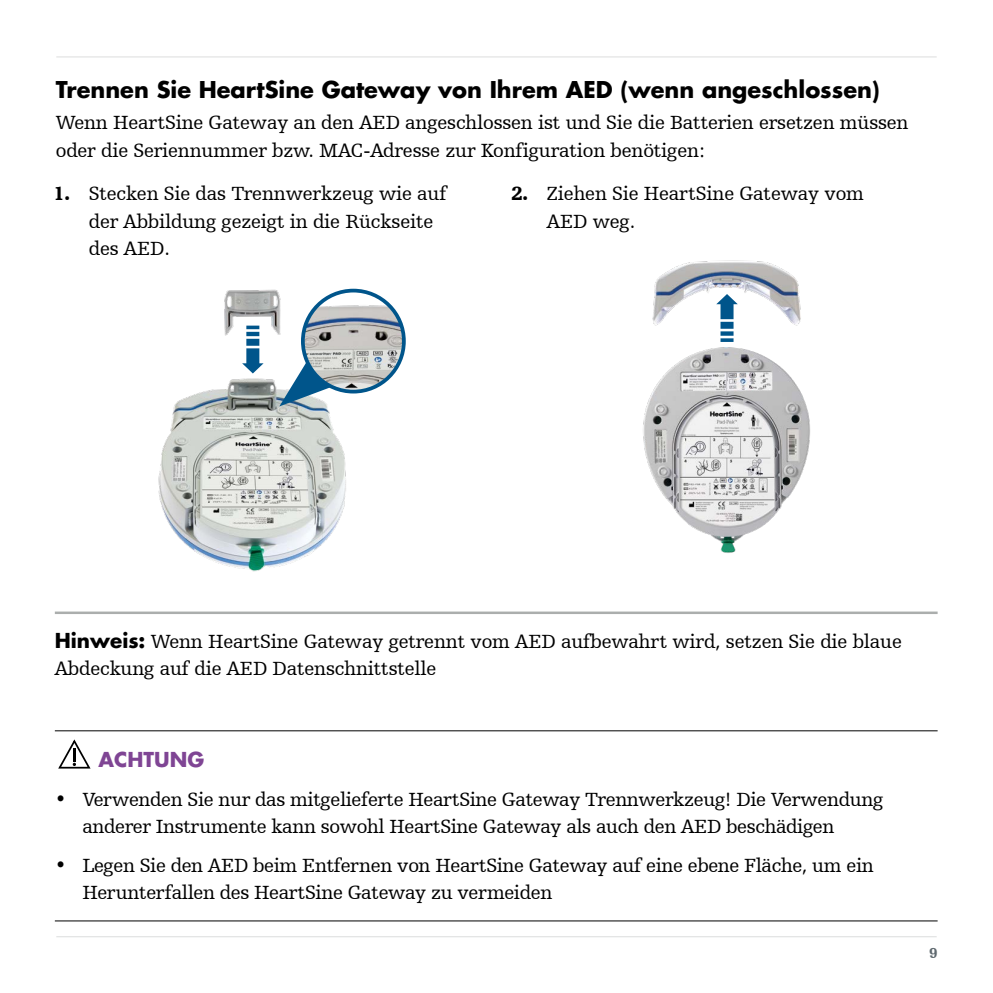
<style>
.page{position:relative;width:993px;height:993px;background:#fff}
.page>*{position:absolute;margin:0;border:0;box-sizing:border-box;transform-origin:0 0}
.Futura_sub-heads{font:700 22.5px "Futura Std";color:#000}
.Partial_W_and_C{font:20px/27.5px "Humanist Slabserif 712 BT";letter-spacing:-.02em;color:#000}
.text_8_11_1_588{font:20px/27.5px "Humanist Slabserif 712 BT";letter-spacing:-.01em;color:#000}
.Numbered_text_LAUNCH{font:20px/27.5px "Humanist Slabserif 712 BT";letter-spacing:-.01em;color:#000}
.NOTES{font:20px/27.5px "Humanist Slabserif 712 BT";letter-spacing:-.01em;color:#000}
.Partial_W_and_C-2{font:700 20px "Futura Std";color:#7f4594}
.t1{font:900 15px "Humanist Slabserif 712 BT";color:#5f696f}
.s1{font-weight:900}
.s2{font-family:"Futura Std";font-weight:700}
</style>
<div class="page">
<hr style="left:56px;top:935px;width:880px;height:2px;background:#e3e4e4">
<hr style="left:56px;top:56px;width:880px;height:2px;background:#e3e4e4">
<img style="left:158px;top:289px;width:188px;height:283px">
<svg style="left:279px;top:290px;width:125px;height:116px"></svg>
<img style="left:303px;top:290px;width:101px;height:101px;border-radius:50px">
<div style="left:301px;top:288px;width:104px;height:105px;border:4px solid #00558b;border-radius:50%"></div>
<svg style="left:242px;top:325px;width:21px;height:48px"></svg>
<hr style="left:243px;top:345px;width:18px;height:3px;background:#fff">
<hr style="left:55px;top:611px;width:882px;height:3px;background:#abaead">
<hr style="left:55px;top:730px;width:882px;height:1px;background:#000">
<hr style="left:55px;top:920px;width:882px;height:1px;background:#000">
<svg style="left:58px;top:739px;width:33px;height:29px"></svg>
<img style="left:643px;top:260px;width:167px;height:293px">
<svg style="left:716px;top:294px;width:21px;height:48px"></svg>
<hr style="left:717px;top:335px;width:18px;height:3px;background:#fff">
<hr style="left:717px;top:328px;width:18px;height:3px;background:#fff">
<hr style="left:717px;top:319px;width:18px;height:3px;background:#fff">
<p class="Futura_sub-heads" style="left:56px;top:74px;width:825px">Trennen Sie HeartSine Gateway von Ihrem AED (wenn angeschlossen)</p>
<p class="text_8_11_1_588" style="left:56px;top:109px;width:854px">Wenn HeartSine Gateway an den AED angeschlossen ist und Sie die Batterien ersetzen müssen oder die Seriennummer bzw. MAC-Adresse zur Konfiguration benötigen:</p>
<p class="Numbered_text_LAUNCH" style="left:89px;top:179px;width:359px;text-indent:-35px"><span class="s1">1.</span> Stecken Sie das Trennwerkzeug wie auf der Abbildung gezeigt in die Rückseite des AED.</p>
<p class="Numbered_text_LAUNCH" style="left:546px;top:179px;width:318px;text-indent:-35px"><span class="s1">2.</span> Ziehen Sie HeartSine Gateway vom<br>AED weg.</p>
<p class="NOTES" style="left:55px;top:627px;width:848px"><span class="s2">Hinweis:</span> Wenn HeartSine Gateway getrennt vom AED aufbewahrt wird, setzen Sie die blaue<br>Abdeckung auf die AED Datenschnittstelle</p>
<p class="Partial_W_and_C-2" style="left:99px;top:745px;width:107px">ACHTUNG</p>
<p class="Partial_W_and_C" style="left:82px;top:784px;width:802px;text-indent:-27px">• Verwenden Sie nur das mitgelieferte HeartSine Gateway Trennwerkzeug! Die Verwendung anderer Instrumente kann sowohl HeartSine Gateway als auch den AED beschädigen</p>
<p class="Partial_W_and_C" style="left:82px;top:850px;width:792px;text-indent:-27px">• Legen Sie den AED beim Entfernen von HeartSine Gateway auf eine ebene Fläche, um ein<br>Herunterfallen des HeartSine Gateway zu vermeiden</p>
<p class="t1" style="left:928px;top:943px;width:10px">9</p>
</div>
